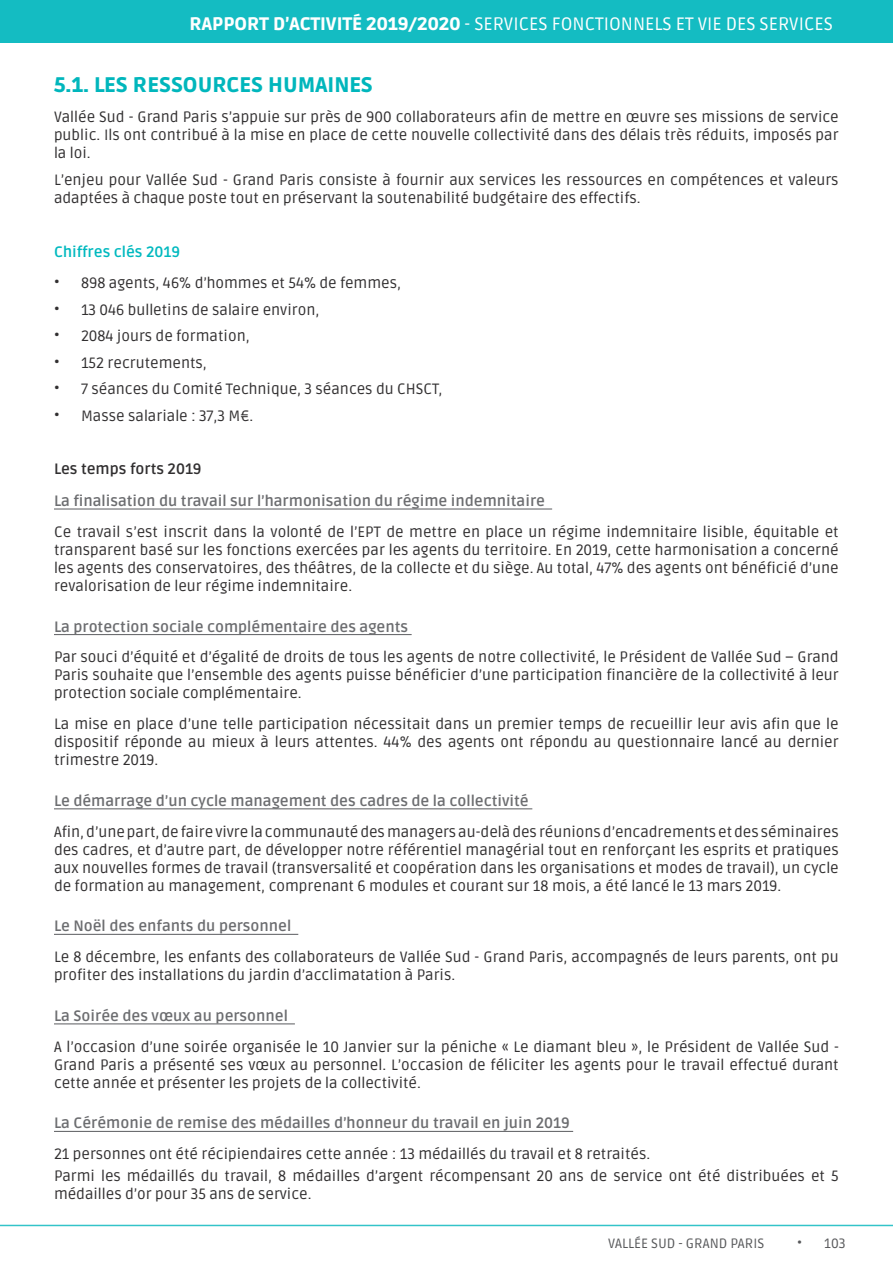
<style>
.page{position:relative;width:893px;height:1263px;background:#fff}
.page>*{position:absolute;margin:0;border:0;box-sizing:border-box;transform-origin:0 0}
.Titre_partie{font:900 21px "Ruda";color:#00b6bc}
.t1{font:18px "Ruda";color:#fff}
.t2{font:15px/18px "Ruda";color:#312f30;text-align:justify}
.Souligné{font:700 15px "Ruda";color:#6c6d70}
.t3{font:700 15px "Ruda";color:#312f30}
.chiffres_clés{font:700 15px "Ruda";color:#00b9bf}
.t4{font:13.5px "Ruda";color:#57585a}
.s1{font-weight:900}
</style>
<div class="page">
<div style="left:0;top:0;width:893px;height:43px;background:#14bcc2"></div>
<hr style="left:0;top:1225px;width:893px;height:1px;background:#00b6bc">
<hr style="left:54px;top:508px;width:498px;height:2px;background:#6c6d70">
<hr style="left:54px;top:634px;width:358px;height:1px;background:#6c6d70">
<hr style="left:54px;top:808px;width:478px;height:1px;background:#6c6d70">
<hr style="left:54px;top:934px;width:244px;height:1px;background:#6c6d70">
<hr style="left:54px;top:1023px;width:241px;height:1px;background:#6c6d70">
<hr style="left:54px;top:1131px;width:519px;height:1px;background:#6c6d70">
<p class="t1" style="left:189px;top:14px;width:645px"><span class="s1">RAPPORT D’ACTIVITÉ 2019/2020</span> - SERVICES FONCTIONNELS ET VIE DES SERVICES</p>
<p class="Titre_partie" style="left:54px;top:72px;width:320px">5.1. LES RESSOURCES HUMAINES</p>
<p class="t2" style="left:54px;top:108px;width:786px">Vallée Sud - Grand Paris s’appuie sur près de 900 collaborateurs afin de mettre en œuvre ses missions de service public. Ils ont contribué à la mise en place de cette nouvelle collectivité dans des délais très réduits, imposés par la loi.</p>
<p class="t2" style="left:54px;top:171px;width:786px">L’enjeu pour Vallée Sud - Grand Paris consiste à fournir aux services les ressources en compétences et valeurs adaptées à chaque poste tout en préservant la soutenabilité budgétaire des effectifs.</p>
<p class="chiffres_clés" style="left:54px;top:244px;width:128px">Chiffres clés 2019</p>
<p class="t2" style="left:54px;top:274px;width:349px">• 898 agents, 46% d’hommes et 54% de femmes,</p>
<p class="t2" style="left:54px;top:301px;width:267px">• 13 046 bulletins de salaire environ,</p>
<p class="t2" style="left:54px;top:327px;width:197px">• 2084 jours de formation,</p>
<p class="t2" style="left:54px;top:354px;width:154px">• 152 recrutements,</p>
<p class="t2" style="left:54px;top:380px;width:390px">• 7 séances du Comité Technique, 3 séances du CHSCT,</p>
<p class="t2" style="left:54px;top:407px;width:201px">• Masse salariale : 37,3 M€.</p>
<p class="t3" style="left:54px;top:460px;width:149px">Les temps forts 2019</p>
<p class="Souligné" style="left:54px;top:492px;width:493px">La finalisation du travail sur l’harmonisation du régime indemnitaire</p>
<p class="t2" style="left:54px;top:523px;width:786px">Ce travail s’est inscrit dans la volonté de l’EPT de mettre en place un régime indemnitaire lisible, équitable et transparent basé sur les fonctions exercées par les agents du territoire. En 2019, cette harmonisation a concerné les agents des conservatoires, des théâtres, de la collecte et du siège. Au total, 47% des agents ont bénéficié d’une revalorisation de leur régime indemnitaire.</p>
<p class="Souligné" style="left:54px;top:618px;width:356px">La protection sociale complémentaire des agents</p>
<p class="t2" style="left:54px;top:648px;width:786px">Par souci d’équité et d’égalité de droits de tous les agents de notre collectivité, le Président de Vallée Sud – Grand Paris souhaite que l’ensemble des agents puisse bénéficier d’une participation financière de la collectivité à leur protection sociale complémentaire.</p>
<p class="t2" style="left:54px;top:715px;width:786px">La mise en place d’une telle participation nécessitait dans un premier temps de recueillir leur avis afin que le dispositif réponde au mieux à leurs attentes. 44% des agents ont répondu au questionnaire lancé au dernier trimestre 2019.</p>
<p class="Souligné" style="left:54px;top:792px;width:476px">Le démarrage d’un cycle management des cadres de la collectivité</p>
<p class="t2" style="left:54px;top:823px;width:786px">Afin, d’une part, de faire vivre la communauté des managers au-delà des réunions d’encadrements et des séminaires des cadres, et d’autre part, de développer notre référentiel managérial tout en renforçant les esprits et pratiques aux nouvelles formes de travail (transversalité et coopération dans les organisations et modes de travail), un cycle de formation au management, comprenant 6 modules et courant sur 18 mois, a été lancé le 13 mars 2019.</p>
<p class="Souligné" style="left:54px;top:918px;width:239px">Le Noël des enfants du personnel</p>
<p class="t2" style="left:54px;top:948px;width:786px">Le 8 décembre, les enfants des collaborateurs de Vallée Sud - Grand Paris, accompagnés de leurs parents, ont pu profiter des installations du jardin d’acclimatation à Paris.</p>
<p class="Souligné" style="left:54px;top:1007px;width:235px">La Soirée des vœux au personnel</p>
<p class="t2" style="left:54px;top:1038px;width:786px">A l’occasion d’une soirée organisée le 10 Janvier sur la péniche « Le diamant bleu », le Président de Vallée Sud - Grand Paris a présenté ses vœux au personnel. L’occasion de féliciter les agents pour le travail effectué durant cette année et présenter les projets de la collectivité.</p>
<p class="Souligné" style="left:54px;top:1115px;width:517px">La Cérémonie de remise des médailles d’honneur du travail en juin 2019</p>
<p class="t2" style="left:54px;top:1145px;width:598px">21 personnes ont été récipiendaires cette année : 13 médaillés du travail et 8 retraités.</p>
<p class="t2" style="left:54px;top:1167px;width:786px">Parmi les médaillés du travail, 8 médailles d’argent récompensant 20 ans de service ont été distribuées et 5 médailles d’or pour 35 ans de service.</p>
<p class="t4" style="left:608px;top:1236px;width:158px">VALLÉE SUD - GRAND PARIS</p>
<p class="t4" style="left:797px;top:1236px;width:50px">• 103</p>
</div>
